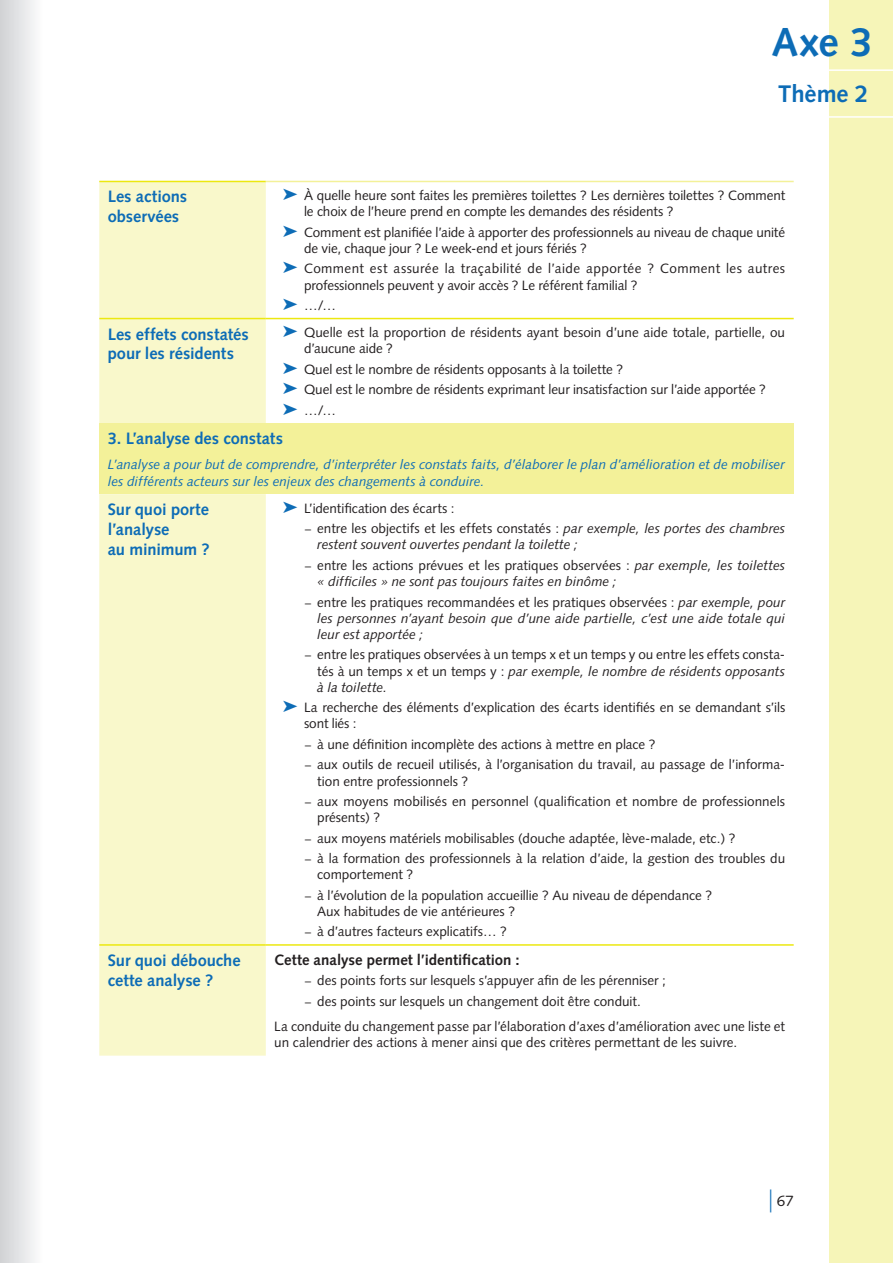
<style>
.page{position:relative;width:893px;height:1263px;background:#fff}
.page>*{position:absolute;margin:0;border:0;box-sizing:border-box;transform-origin:0 0}
.t1{font:700 40.5px "Syntax";color:#0d6cb6}
.Thème_1{font:700 24px "Syntax";letter-spacing:-.005em;color:#0d6cb6}
.Axe_Titre_colonne_ga{font:700 16.5px/19.8px "Syntax";letter-spacing:-.005em;color:#0d6cb6}
.Axe_Bold{font:700 15px "Syntax";color:#231f20}
.t2{font:15px "Syntax";color:#231f20}
.Axe_sous-énumération{font:13.5px/16.2px "Syntax";color:#231f20}
.Axe_énumération_flèc{font:13.5px/16.2px "Syntax";letter-spacing:-.005em;color:#231f20}
.Axe_sous-énumération-2{font:italic 13.5px/16.2px "Syntax";color:#231f20}
.Axe_sous-titre{font:italic 13.5px/16.2px "Syntax";color:#0d6cb6}
.Axe_texte{font:13.5px/16.2px "Syntax";color:#231f20}
.Axe_énumération_flèc-2{font:13.5px/16.2px "Syntax";letter-spacing:.025em;color:#231f20}
.s1{color:#0d6cb6}
.s2{font-style:normal;font-size:12px}
.s3{font-style:normal}
.s4{font-size:12px}
.s5{font-style:italic}
.s6{font-size:30px;color:#0d6cb6}
</style>
<div class="page">
<div style="left:829px;top:0;width:64px;height:1263px;background:#f6f5b8"></div>
<hr style="left:794px;top:116px;width:99px;height:2px;background:#fff">
<hr style="left:794px;top:69px;width:99px;height:2px;background:#fff">
<div style="left:99px;top:182px;width:167px;height:874px;background:#f9f8cb"></div>
<div style="left:99px;top:423px;width:695px;height:71px;background:#f3f199"></div>
<hr style="left:99px;top:318px;width:167px;height:1px;background:#ece810">
<hr style="left:99px;top:944px;width:167px;height:2px;background:#ece810">
<hr style="left:266px;top:944px;width:528px;height:2px;background:#ece810">
<hr style="left:266px;top:318px;width:528px;height:1px;background:#ece810">
<hr style="left:99px;top:181px;width:167px;height:1px;background:#ece810">
<hr style="left:266px;top:181px;width:528px;height:1px;background:#f3f199">
<div style="left:0;top:0;width:43px;height:1263px;background:linear-gradient(to right,#d0d1d4,#fdfdfd)"></div>
<h1 class="t1" style="left:771px;top:19px;width:103px">Axe 3</h1>
<p class="Thème_1" style="left:778px;top:80px;width:92px">Thème 2</p>
<p class="Axe_Titre_colonne_ga" style="left:108px;top:187px;width:81px">Les actions observées</p>
<p class="Axe_énumération_flèc" style="left:304px;top:187px;width:483px;text-indent:-21px"><span class="s1">➤</span> À quelle heure sont faites les premières toilettes ? Les dernières toilettes ? Comment le choix de l’heure prend en compte les demandes des résidents ?</p>
<p class="Axe_énumération_flèc" style="left:304px;top:224px;width:483px;text-indent:-21px"><span class="s1">➤</span> Comment est planifiée l’aide à apporter des professionnels au niveau de chaque unité de vie, chaque jour ? Le week-end et jours fériés ?</p>
<p class="Axe_énumération_flèc-2" style="left:304px;top:261px;width:483px;text-indent:-21px"><span class="s1">➤</span> Comment est assurée la traçabilité de l’aide apportée ? Comment les autres professionnels peuvent y avoir accès ? Le référent familial ?</p>
<p class="Axe_énumération_flèc" style="left:283px;top:297px;width:55px"><span class="s1">➤</span> …/…</p>
<p class="Axe_Titre_colonne_ga" style="left:108px;top:324px;width:142px">Les effets constatés pour les résidents</p>
<p class="Axe_énumération_flèc" style="left:304px;top:324px;width:482px;text-indent:-21px"><span class="s1">➤</span> Quelle est la proportion de résidents ayant besoin d’une aide totale, partielle, ou d’aucune aide ?</p>
<p class="Axe_énumération_flèc" style="left:283px;top:361px;width:342px"><span class="s1">➤</span> Quel est le nombre de résidents opposants à la toilette ?</p>
<p class="Axe_énumération_flèc" style="left:283px;top:382px;width:485px"><span class="s1">➤</span> Quel est le nombre de résidents exprimant leur insatisfaction sur l’aide apportée ?</p>
<p class="Axe_énumération_flèc" style="left:283px;top:402px;width:55px"><span class="s1">➤</span> …/…</p>
<p class="Axe_Titre_colonne_ga" style="left:108px;top:429px;width:177px">3. L’analyse des constats</p>
<p class="Axe_sous-titre" style="left:108px;top:457px;width:679px">L’analyse a pour but de comprendre, d’interpréter les constats faits, d’élaborer le plan d’amélioration et de mobiliser les différents acteurs sur les enjeux des changements à conduire.</p>
<p class="Axe_Titre_colonne_ga" style="left:108px;top:500px;width:104px">Sur quoi porte l’analyse<br>au minimum ?</p>
<p class="Axe_énumération_flèc" style="left:283px;top:500px;width:173px"><span class="s1">➤</span> L’identification des écarts :</p>
<p class="Axe_sous-énumération-2" style="left:317px;top:520px;width:469px;text-indent:-13px"><span class="s2">−</span> <span class="s3">entre les objectifs et les effets constatés :</span> par exemple, les portes des chambres restent souvent ouvertes pendant la toilette ;</p>
<p class="Axe_sous-énumération-2" style="left:317px;top:557px;width:469px;text-indent:-13px"><span class="s2">−</span> <span class="s3">entre les actions prévues et les pratiques observées :</span> par exemple, les toilettes « difficiles » ne sont pas toujours faites en binôme ;</p>
<p class="Axe_sous-énumération-2" style="left:317px;top:594px;width:469px;text-align:justify;text-indent:-13px"><span class="s2">−</span> <span class="s3">entre les pratiques recommandées et les pratiques observées :</span> par exemple, pour les personnes n’ayant besoin que d’une aide partielle, c’est une aide totale qui leur est apportée ;</p>
<p class="Axe_sous-énumération" style="left:317px;top:647px;width:469px;text-align:justify;text-indent:-13px"><span class="s4">−</span> entre les pratiques observées à un temps x et un temps y ou entre les effets consta&shy;tés à un temps x et un temps y : <span class="s5">par exemple, le nombre de résidents opposants à la toilette.</span></p>
<p class="Axe_énumération_flèc" style="left:304px;top:699px;width:483px;text-indent:-21px"><span class="s1">➤</span> La recherche des éléments d’explication des écarts identifiés en se demandant s’ils sont liés :</p>
<p class="Axe_sous-énumération" style="left:304px;top:736px;width:353px"><span class="s4">−</span> à une définition incomplète des actions à mettre en place ?</p>
<p class="Axe_sous-énumération" style="left:317px;top:757px;width:469px;text-indent:-13px"><span class="s4">−</span> aux outils de recueil utilisés, à l’organisation du travail, au passage de l’informa&shy;tion entre professionnels ?</p>
<p class="Axe_sous-énumération" style="left:317px;top:793px;width:469px;text-indent:-13px"><span class="s4">−</span> aux moyens mobilisés en personnel (qualification et nombre de professionnels présents) ?</p>
<p class="Axe_sous-énumération" style="left:304px;top:830px;width:432px"><span class="s4">−</span> aux moyens matériels mobilisables (douche adaptée, lève-malade, etc.) ?</p>
<p class="Axe_sous-énumération" style="left:317px;top:850px;width:469px;text-indent:-13px"><span class="s4">−</span> à la formation des professionnels à la relation d’aide, la gestion des troubles du comportement ?</p>
<p class="Axe_sous-énumération" style="left:317px;top:887px;width:396px;text-indent:-13px"><span class="s4">−</span> à l’évolution de la population accueillie ? Au niveau de dépendance ?<br>Aux habitudes de vie antérieures ?</p>
<p class="Axe_sous-énumération" style="left:304px;top:924px;width:204px"><span class="s4">−</span> à d’autres facteurs explicatifs… ?</p>
<p class="Axe_Titre_colonne_ga" style="left:108px;top:950px;width:134px">Sur quoi débouche cette analyse ?</p>
<p class="Axe_Bold" style="left:274px;top:951px;width:247px">Cette analyse permet l’identification :</p>
<p class="Axe_sous-énumération" style="left:304px;top:972px;width:363px"><span class="s4">−</span> des points forts sur lesquels s’appuyer afin de les pérenniser ;</p>
<p class="Axe_sous-énumération" style="left:304px;top:993px;width:338px"><span class="s4">−</span> des points sur lesquels un changement doit être conduit.</p>
<p class="Axe_texte" style="left:274px;top:1018px;width:512px">La conduite du changement passe par l’élaboration d’axes d’amélioration avec une liste et un calendrier des actions à mener ainsi que des critères permettant de les suivre.</p>
<p class="t2" style="left:769px;top:1192px;width:26px"><span class="s6">|</span> 67</p>
</div>
